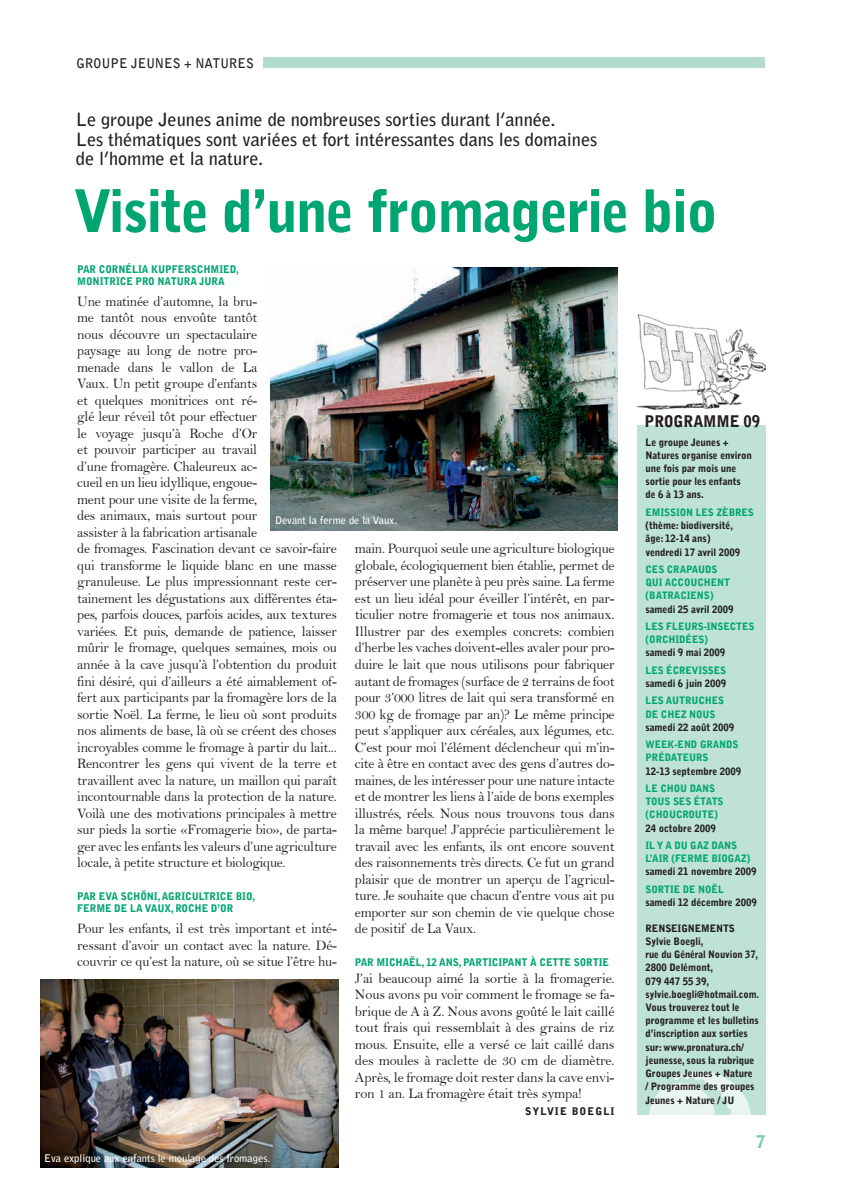
<style>
.page{position:relative;width:842px;height:1191px;background:#fff}
.page>*{position:absolute;margin:0;border:0;box-sizing:border-box;transform-origin:0 0}
.t1{font:900 58.2px "Bell Gothic";letter-spacing:-.03em;color:#00a671}
.t2{font:700 18.15px/19.5px "Bell Gothic";letter-spacing:-.005em;color:#231f20}
.t3{font:900 17.4px "Bell Gothic";color:#7dcab0}
.t4{font:900 16.05px "Bell Gothic";letter-spacing:-.01em;color:#231f20;scale:.94 1}
.t5{font:14.55px/16.5px "Bell";letter-spacing:-.015em;color:#231f20;text-align:justify;scale:.96 1}
.t6{font:14.55px/16.5px "Bell";letter-spacing:-.015em;color:#231f20;text-align:justify}
.t7{font:700 13.35px "Bell Gothic";color:#231f20;scale:.96 1}
.t8{font:900 10.5px/12px "Bell Gothic";letter-spacing:-.01em;color:#00a671;scale:.95 1}
.t9{font:700 10.5px "Bell Gothic";color:#fff}
.t10{font:900 10.5px "Bell Gothic";letter-spacing:.1em;color:#231f20}
.t11{font:900 10.2px/13.2px "Bell Gothic";letter-spacing:-.01em;color:#231f20;scale:.96 1}
.t12{font:900 10.2px/13.2px "Bell Gothic";letter-spacing:-.01em;color:#00a671;scale:.96 1}
</style>
<div class="page">
<div style="left:264px;top:57px;width:501px;height:11px;background:#b2ddcc"></div>
<div style="left:637px;top:425px;width:128px;height:689px;background:#bee2d4"></div>
<svg style="left:649px;top:1071px;width:102px;height:43px"></svg>
<img style="left:270px;top:267px;width:347px;height:263px">
<img style="left:636px;top:314px;width:129px;height:97px">
<img style="left:40px;top:979px;width:298px;height:188px">
<p class="t7" style="left:76px;top:55px;width:143px">GROUPE JEUNES + NATURE</p>
<p class="t7" style="left:246px;top:55px;width:10px">s</p>
<p class="t2" style="left:76px;top:110px;width:523px">Le groupe Jeunes anime de nombreuses sorties durant l’année.<br>Les thématiques sont variées et fort intéressantes dans les domaines de l’homme et la nature.</p>
<h1 class="t1" style="left:74px;top:177px;width:646px">Visite d’une fromagerie bio</h1>
<p class="t8" style="left:77px;top:263px;width:38px">Par Corn</p>
<p class="t8" style="left:126px;top:263px;width:14px">élia</p>
<p class="t8" style="left:151px;top:263px;width:43px">Kupfersc</p>
<p class="t8" style="left:203px;top:263px;width:39px">hmied,</p>
<p class="t8" style="left:77px;top:275px;width:8px">monitric</p>
<p class="t8" style="left:126px;top:275px;width:98px">e Pro Natura Jura</p>
<p class="t5" style="left:77px;top:293px;width:272px;text-align:left">Une matinée d’automne, la bru-<br>me tantôt nous envoûte tantôt<br>nous découvre un spectaculaire<br>paysage au long de notre pro-<br>menade dans le vallon de La<br>Vaux. Un petit groupe d’enfants<br>et quelques monitrices ont ré-<br>glé leur réveil tôt pour effectuer<br>le voyage jusqu’à Roche d’Or<br>et pouvoir participer au travail<br>d’une fromagère. Chaleureux ac-<br>cueil en un lieu idyllique, engoue-<br>ment pour une visite de la ferme,<br>des animaux, mais surtout pour<br>assister à la fabrication artisanale<br>de fromages. Fascination devant ce savoir-faire qui transforme le liquide blanc en une masse granuleuse. Le plus impressionnant reste cer&shy;tainement les dégustations aux différentes éta&shy;pes, parfois douces, parfois acides, aux textures variées. Et puis, demande de patience, laisser mûrir le fromage, quelques semaines, mois ou année à la cave jusqu’à l’obtention du produit fini désiré, qui d’ailleurs a été aimablement of&shy;fert aux participants par la fromagère lors de la sortie Noël. La ferme, le lieu où sont produits nos aliments de base, là où se créent des choses incroyables comme le fromage à partir du lait...<br>Rencontrer les gens qui vivent de la terre et travaillent avec la nature, un maillon qui paraît incontournable dans la protection de la nature.<br>Voilà une des motivations principales à mettre sur pieds la sortie «Fromagerie bio», de parta&shy;ger avec les enfants les valeurs d’une agriculture locale, à petite structure et biologique.</p>
<p class="t8" style="left:77px;top:890px;width:31px">Par Eva</p>
<p class="t8" style="left:121px;top:890px;width:89px">Schöni, agricultric</p>
<p class="t4" style="left:645px;top:411px;width:54px">Programm</p>
<p class="t4" style="left:730px;top:411px;width:34px">e 09</p>
<p class="t11" style="left:645px;top:435px;width:112px">Le groupe Jeunes +<br>Natures organise environ une fois par mois une sortie pour les enfants de 6 à 13 ans.</p>
<p class="t12" style="left:645px;top:506px;width:7px">Emission</p>
<p class="t12" style="left:696px;top:506px;width:60px">les Zèbres</p>
<p class="t11" style="left:645px;top:519px;width:100px">(thème: biodiversité, âge: 12-14 ans) vendredi 17 avril 2009</p>
<p class="t12" style="left:645px;top:563px;width:30px">Ces crapa</p>
<p class="t12" style="left:698px;top:563px;width:15px">uds</p>
<p class="t12" style="left:645px;top:576px;width:28px">qui acco</p>
<p class="t12" style="left:690px;top:576px;width:35px">uchent</p>
<p class="t12" style="left:645px;top:589px;width:11px">(batraci</p>
<p class="t12" style="left:690px;top:589px;width:26px">ens)</p>
<p class="t11" style="left:645px;top:602px;width:93px">samedi 25 avril 2009</p>
<p class="t12" style="left:645px;top:620px;width:113px">Les fleurs-insectes (orc</p>
<p class="t9" style="left:275px;top:513px;width:124px">Devant la ferme de la Vaux.</p>
<p class="t5" style="left:355px;top:540px;width:272px">main. Pourquoi seule une agriculture biologique globale, écologiquement bien établie, permet de préserver une planète à peu près saine. La ferme est un lieu idéal pour éveiller l’intérêt, en par&shy;ticulier notre fromagerie et tous nos animaux.<br>Illustrer par des exemples concrets: combien d’herbe les vaches doivent-elles avaler pour pro&shy;duire le lait que nous utilisons pour fabriquer autant de fromages (surface de 2 terrains de foot pour 3’000 litres de lait qui sera transformé en 300 kg de fromage par an)? Le même principe peut s’appliquer aux céréales, aux légumes, etc.<br>C’est pour moi l’élément déclencheur qui m’in&shy;cite à être en contact avec des gens d’autres do&shy;maines, de les intéresser pour une nature intacte et de montrer les liens à l’aide de bons exemples illustrés, réels. Nous nous trouvons tous dans la même barque! J’apprécie particulièrement le travail avec les enfants, ils ont encore souvent des raisonnements très directs. Ce fut un grand plaisir que de montrer un aperçu de l’agricul&shy;ture. Je souhaite que chacun d’entre vous ait pu emporter sur son chemin de vie quelque chose de positif de La Vaux.</p>
<p class="t8" style="left:355px;top:956px;width:97px">Par Mic haël, 12 ans</p>
<p class="t8" style="left:459px;top:956px;width:12px">, participant</p>
<p class="t8" style="left:530px;top:956px;width:53px">à cette sorti</p>
<p class="t8" style="left:603px;top:956px;width:9px">e</p>
<p class="t6" style="left:355px;top:969px;width:261px">J’ai beaucoup aimé la sortie à la fromagerie.<br>Nous avons pu voir comment le fromage se fa&shy;brique de A à Z. Nous avons goûté le lait caillé tout frais qui ressemblait à des grains de riz mous. Ensuite, elle a versé ce lait caillé dans des moules à raclette de 30 cm de diamètre.<br>Après, le fromage doit rester dans la cave envi&shy;ron 1 an. La fromagère était très sympa!</p>
<p class="t10" style="left:525px;top:1104px;width:23px">Sylvi</p>
<p class="t10" style="left:560px;top:1104px;width:50px">e Boegli</p>
<p class="t12" style="left:668px;top:633px;width:43px">hid ées)</p>
<p class="t11" style="left:645px;top:646px;width:85px">samedi 9 mai 2009</p>
<p class="t12" style="left:645px;top:663px;width:55px">Les écreviss</p>
<p class="t12" style="left:714px;top:663px;width:11px">es</p>
<p class="t11" style="left:645px;top:677px;width:86px">samedi 6 juin 2009</p>
<p class="t12" style="left:645px;top:694px;width:82px">Les autruc hes de chez nous</p>
<p class="t11" style="left:645px;top:720px;width:94px">samedi 22 août 2009</p>
<p class="t12" style="left:645px;top:738px;width:71px">Week-end grands prédateurs</p>
<p class="t11" style="left:645px;top:764px;width:101px">12-13 septembre 2009</p>
<p class="t12" style="left:645px;top:782px;width:64px">Le chou dans<br>to us ses états (choucro</p>
<p class="t12" style="left:695px;top:808px;width:26px">ute)</p>
<p class="t11" style="left:645px;top:821px;width:75px">24 octobre 2009</p>
<p class="t12" style="left:645px;top:839px;width:77px">Il y a du gaz dans l’air</p>
<p class="t12" style="left:671px;top:852px;width:84px">(ferm e biogaz)</p>
<p class="t11" style="left:645px;top:865px;width:117px">samedi 21 novembre 2009</p>
<p class="t12" style="left:645px;top:882px;width:13px">Sorti</p>
<p class="t12" style="left:674px;top:882px;width:50px">e de Noël</p>
<p class="t11" style="left:645px;top:896px;width:117px">samedi 12 décembre 2009</p>
<p class="t11" style="left:645px;top:921px;width:120px">renseignements<br>Sylvie Boegli,<br>rue du Général Nouvion 37,<br>2800 Delémont,<br>079 447 55 39, sylvie.boegli@hotmail.com.<br>Vous trouverez tout le programme et les bulletins d’inscription aux sorties sur: www.pronatura.ch/ jeunesse, sous la rubrique<br>Groupes Jeunes + Nature<br>/ Programme des groupes<br>Jeunes + Nature / JU</p>
<p class="t8" style="left:77px;top:890px;width:189px;text-indent:149px">e BIO,<br>Ferm e de la Vaux, Roc he d’Or</p>
<p class="t5" style="left:77px;top:920px;width:272px">Pour les enfants, il est très important et inté&shy;ressant d’avoir un contact avec la nature. Dé&shy;couvrir ce qu’est la nature, où se situe l’être hu-</p>
<p class="t9" style="left:44px;top:1151px;width:228px">Eva explique aux enfants le moulage des fromages.</p>
<p class="t3" style="left:756px;top:1131px;width:11px">7</p>
</div>
